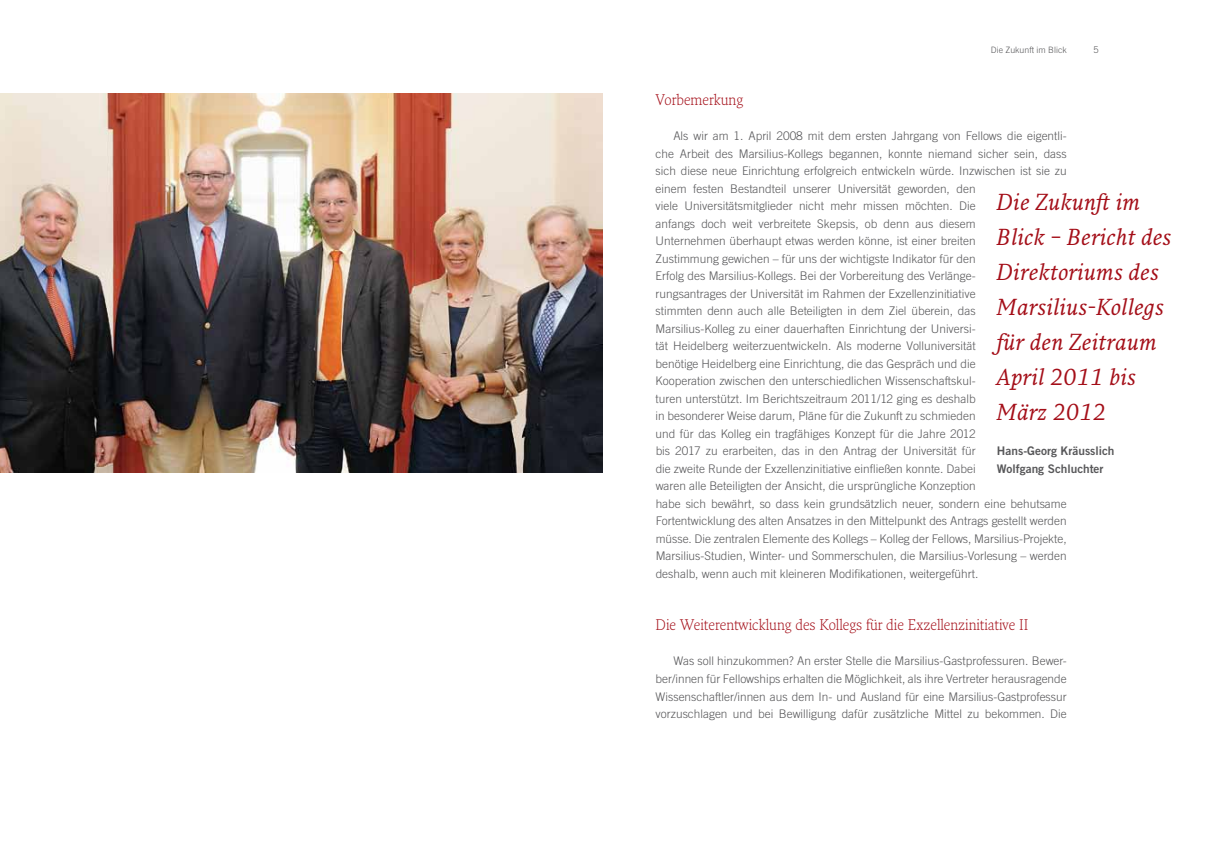
<style>
.page{position:relative;width:1205px;height:851px;background:#fff}
.page>*{position:absolute;margin:0;border:0;box-sizing:border-box;transform-origin:0 0}
.t1{font:italic 22.5px/35px "Fresco Pro";color:#a40e18}
.t2{font:300 15px "Fresco Pro";color:#a40e18}
.t3{font:300 11.88px/17.5px "Trade Gothic";color:#58585a}
.t4{font:11.88px/17.5px "Trade Gothic Bold Two";color:#58585a}
.t5{font:300 9.38px "Trade Gothic";color:#58585a}
.t6{font:300 8.75px "Trade Gothic";color:#58585a}
</style>
<div class="page">
<img style="left:0;top:93px;width:602px;height:380px">
<p class="t6" style="left:991px;top:44px;width:77px">Die Zukunft im Blick</p>
<p class="t5" style="left:1093px;top:44px;width:7px">5</p>
<p class="t2" style="left:656px;top:90px;width:89px">Vorbemerkung</p>
<p class="t3" style="left:656px;top:127px;width:413px;text-indent:18px">Als wir am 1. April 2008 mit dem ersten Jahrgang von Fellows die eigentli&shy;che Arbeit des Marsilius-Kollegs begannen, konnte niemand sicher sein, dass sich diese neue Einrichtung erfolgreich entwickeln würde. I nzwischen ist sie zu einem festen Bestandteil unserer U niversität geworden, den<br>viele U niversitätsmitglieder nicht mehr missen möchten. Die<br>anfangs doch weit verbreitete Skepsis, ob denn aus diesem<br>U nternehmen überhaupt etwas werden könne, ist einer breiten<br>Zustimmung gewichen – für uns der wichtigste I ndikator für den<br>Erfolg des Marsilius-Kollegs. Bei der Vorbereitung des Verlänge-<br>rungsantrages der U niversität im Rahmen der Exzellenzinitiative<br>stimmten denn auch alle Beteiligten in dem Ziel überein, das<br>Marsilius-Kolleg zu einer dauerhaften Einrichtung der U niversi-<br>tät Heidelberg weiterzuentwickeln. Als moderne Volluniversität<br>benötige Heidelberg eine Einrichtung, die das Gespräch und die<br>Kooperation zwischen den unterschiedlichen Wissenschaftskul-<br>turen unterstützt. I m Berichtszeitraum 2011/12 ging es deshalb<br>in besonderer Weise darum, Pläne für die Zukunft zu schmieden<br>und für das Kolleg ein tragfähiges Konzept für die Jahre 2012<br>bis 2017 zu erarbeiten, das in den Antrag der U niversität für<br>die zweite Runde der Exzellenzinitiative einfließen konnte. Dabei<br>waren alle Beteiligten der Ansicht, die ursprüngliche Konzeption<br>habe sich bewährt, so dass kein grundsätzlich neuer, sondern eine behutsame Fortentwicklung des alten Ansatzes in den Mittelpunkt des Antrags gestellt werden müsse. Die zentralen Elemente des Kollegs – Kolleg der Fellows, Marsilius-Projekte, Marsilius-Studien, Winter- und Sommerschulen, die Marsilius-Vorlesung – werden deshalb, wenn auch mit kleineren Modifikationen, weitergeführt.</p>
<p class="t2" style="left:656px;top:615px;width:374px">Die Weiterentwicklung des Kollegs für die Exzellenzinitiative II</p>
<p class="t3" style="left:655px;top:652px;width:413px;text-align:justify;text-indent:18px">Was soll hinzukommen? An erster Stelle die Marsilius-Gastprofessuren. Bewer&shy;ber/innen für Fellowships erhalten die Möglichkeit, als ihre Vertreter herausragende Wissenschaftler/innen aus dem I n- und Ausland für eine Marsilius-Gastprofessur vorzuschlagen und bei Bewilligung dafür zusätzliche Mittel zu bekommen. Die</p>
<h1 class="t1" style="left:997px;top:184px;width:176px">Die Zukunft im<br>Blick – Bericht des<br>Direktoriums des<br>Marsilius-Kollegs für den Zeitraum<br>April 2011 bis<br>März 2012</h1>
<p class="t4" style="left:997px;top:442px;width:119px">Hans-Georg Kräusslich<br>Wolfgang Schluchter</p>
</div>
